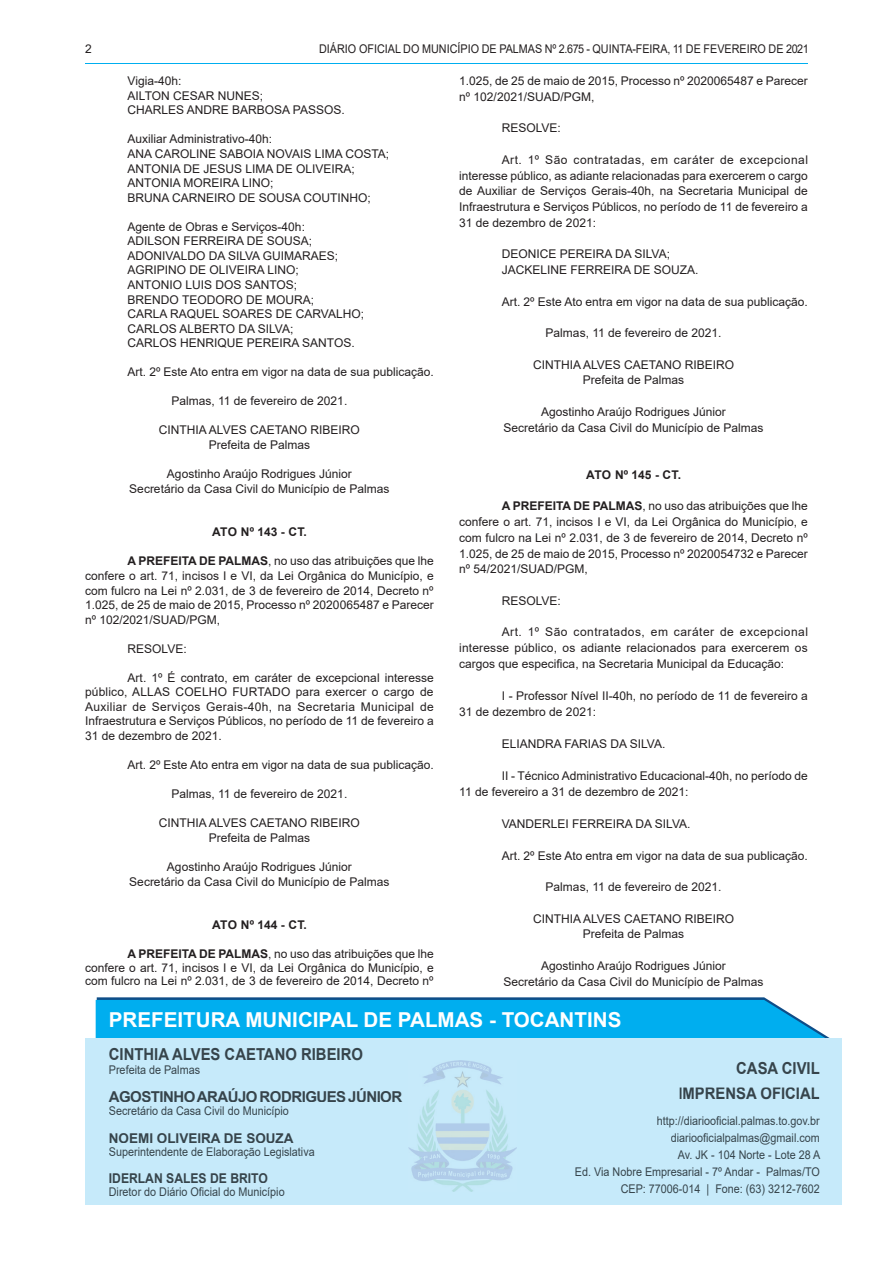
<style>
.page{position:relative;width:893px;height:1263px;background:#fff}
.page>*{position:absolute;margin:0;border:0;box-sizing:border-box;transform-origin:0 0}
.t1{font:700 20.55px "Arial";color:#fff}
.t2{font:700 16.5px/25.7px "Arial";color:#36444b;text-align:right;scale:.9 1}
.t3{font:700 15px "Arial";letter-spacing:-.035em;color:#36444b}
.t4{font:700 13.5px "Arial";color:#36444b}
.t5{font:700 13.5px "Arial";color:#36444b;scale:.9 1}
.t6{font:12px/14.5px "Arial";color:#231f20;text-align:center}
.t7{font:12px/17.1px "Arial";color:#36444b;text-align:right;scale:.9 1}
.t8{font:12px "Arial";color:#231f20;scale:.9 1}
.t9{font:700 12px "Arial";letter-spacing:.01em;color:#231f20}
.s1{font-weight:700}
</style>
<div class="page">
<hr style="left:85px;top:63px;width:723px;height:1px;background:#00aeef">
<hr style="left:85px;top:1204px;width:723px;height:1px;background:#00aeef">
<svg style="left:96px;top:997px;width:734px;height:41px;background:#0eace9"></svg>
<div style="left:85px;top:1038px;width:757px;height:166px;background:#c6eafa"></div>
<img style="left:408px;top:1061px;width:108px;height:130px">
<p class="t6" style="left:85px;top:41px;width:8px">2</p>
<p class="t8" style="left:319px;top:40px;width:546px">DIÁRIO OFICIAL DO MUNICÍPIO DE PALMAS Nº 2.675 - QUINTA-FEIRA, 11 DE FEVEREIRO DE 2021</p>
<p class="t6" style="left:128px;top:74px;width:219px;text-align:left">Vigia-40h:<br>AILTON CESAR NUNES;<br>CHARLES ANDRE BARBOSA PASSOS.</p>
<p class="t6" style="left:128px;top:132px;width:263px;text-align:left">Auxiliar Administrativo-40h:<br>ANA CAROLINE SABOIA NOVAIS LIMA COSTA;<br>ANTONIA DE JESUS LIMA DE OLIVEIRA;<br>ANTONIA MOREIRA LINO;<br>BRUNA CARNEIRO DE SOUSA COUTINHO;</p>
<p class="t6" style="left:128px;top:219px;width:238px;text-align:left">Agente de Obras e Serviços-40h:<br>ADILSON FERREIRA DE SOUSA;<br>ADONIVALDO DA SILVA GUIMARAES;<br>AGRIPINO DE OLIVEIRA LINO;<br>ANTONIO LUIS DOS SANTOS;<br>BRENDO TEODORO DE MOURA;<br>CARLA RAQUEL SOARES DE CARVALHO;<br>CARLOS ALBERTO DA SILVA;<br>CARLOS HENRIQUE PEREIRA SANTOS.</p>
<p class="t6" style="left:128px;top:365px;width:308px">Art. 2º Este Ato entra em vigor na data de sua publicação.</p>
<p class="t6" style="left:171px;top:394px;width:177px">Palmas, 11 de fevereiro de 2021.</p>
<p class="t6" style="left:159px;top:423px;width:202px">CINTHIA ALVES CAETANO RIBEIRO<br>Prefeita de Palmas</p>
<p class="t6" style="left:129px;top:466px;width:262px">Agostinho Araújo Rodrigues Júnior<br>Secretário da Casa Civil do Município de Palmas</p>
<p class="t9" style="left:212px;top:524px;width:96px">ATO Nº 143 - CT.</p>
<p class="t6" style="left:85px;top:554px;width:350px;text-align:justify;text-indent:43px"><span class="s1">A PREFEITA DE PALMAS</span>, no uso das atribuições que lhe confere o art. 71, incisos I e VI, da Lei Orgânica do Município, e com fulcro na Lei nº 2.031, de 3 de fevereiro de 2014, Decreto nº 1.025, de 25 de maio de 2015, Processo nº 2020065487 e Parecer nº 102/2021/SUAD/PGM,</p>
<p class="t6" style="left:128px;top:641px;width:61px">RESOLVE:</p>
<p class="t6" style="left:85px;top:670px;width:350px;text-align:justify;text-indent:43px">Art. 1º É contrato, em caráter de excepcional interesse público, ALLAS COELHO FURTADO para exercer o cargo de Auxiliar de Serviços Gerais-40h, na Secretaria Municipal de Infraestrutura e Serviços Públicos, no período de 11 de fevereiro a 31 de dezembro de 2021.</p>
<p class="t6" style="left:128px;top:757px;width:308px">Art. 2º Este Ato entra em vigor na data de sua publicação.</p>
<p class="t6" style="left:171px;top:787px;width:177px">Palmas, 11 de fevereiro de 2021.</p>
<p class="t6" style="left:159px;top:816px;width:202px">CINTHIA ALVES CAETANO RIBEIRO<br>Prefeita de Palmas</p>
<p class="t6" style="left:129px;top:859px;width:262px">Agostinho Araújo Rodrigues Júnior<br>Secretário da Casa Civil do Município de Palmas</p>
<p class="t9" style="left:212px;top:916px;width:96px">ATO Nº 144 - CT.</p>
<p class="t6" style="left:85px;top:947px;width:350px;line-height:13.5px;text-align:justify;text-indent:43px"><span class="s1">A PREFEITA DE PALMAS</span>, no uso das atribuições que lhe confere o art. 71, incisos I e VI, da Lei Orgânica do Município, e com fulcro na Lei nº 2.031, de 3 de fevereiro de 2014, Decreto nº</p>
<p class="t6" style="left:459px;top:73px;width:350px;line-height:15.8px;text-align:left">1.025, de 25 de maio de 2015, Processo nº 2020065487 e Parecer nº 102/2021/SUAD/PGM,</p>
<p class="t6" style="left:502px;top:121px;width:61px">RESOLVE:</p>
<p class="t6" style="left:459px;top:152px;width:350px;line-height:15.8px;text-align:justify;text-indent:43px">Art. 1º São contratadas, em caráter de excepcional interesse público, as adiante relacionadas para exercerem o cargo de Auxiliar de Serviços Gerais-40h, na Secretaria Municipal de Infraestrutura e Serviços Públicos, no período de 11 de fevereiro a 31 de dezembro de 2021:</p>
<p class="t6" style="left:502px;top:246px;width:198px;line-height:15.8px;text-align:left">DEONICE PEREIRA DA SILVA;<br>JACKELINE FERREIRA DE SOUZA.</p>
<p class="t6" style="left:502px;top:294px;width:308px">Art. 2º Este Ato entra em vigor na data de sua publicação.</p>
<p class="t6" style="left:546px;top:326px;width:177px">Palmas, 11 de fevereiro de 2021.</p>
<p class="t6" style="left:533px;top:356px;width:202px;line-height:15.8px">CINTHIA ALVES CAETANO RIBEIRO<br>Prefeita de Palmas</p>
<p class="t6" style="left:503px;top:404px;width:262px;line-height:15.8px">Agostinho Araújo Rodrigues Júnior<br>Secretário da Casa Civil do Município de Palmas</p>
<p class="t9" style="left:586px;top:466px;width:96px">ATO Nº 145 - CT.</p>
<p class="t6" style="left:459px;top:498px;width:350px;line-height:15.8px;text-align:justify;text-indent:43px"><span class="s1">A PREFEITA DE PALMAS</span>, no uso das atribuições que lhe confere o art. 71, incisos I e VI, da Lei Orgânica do Município, e com fulcro na Lei nº 2.031, de 3 de fevereiro de 2014, Decreto nº 1.025, de 25 de maio de 2015, Processo nº 2020054732 e Parecer nº 54/2021/SUAD/PGM,</p>
<p class="t6" style="left:502px;top:593px;width:61px">RESOLVE:</p>
<p class="t6" style="left:459px;top:624px;width:350px;line-height:15.8px;text-align:justify;text-indent:43px">Art. 1º São contratados, em caráter de excepcional interesse público, os adiante relacionados para exercerem os cargos que especifica, na Secretaria Municipal da Educação:</p>
<p class="t6" style="left:459px;top:687px;width:350px;line-height:16px;text-align:left;text-indent:43px">I - Professor Nível II-40h, no período de 11 de fevereiro a<br>31 de dezembro de 2021:</p>
<p class="t6" style="left:502px;top:736px;width:165px">ELIANDRA FARIAS DA SILVA.</p>
<p class="t6" style="left:459px;top:768px;width:350px;line-height:16px;text-align:left;text-indent:43px">II - Técnico Administrativo Educacional-40h, no período de<br>11 de fevereiro a 31 de dezembro de 2021:</p>
<p class="t6" style="left:502px;top:816px;width:190px">VANDERLEI FERREIRA DA SILVA.</p>
<p class="t6" style="left:502px;top:848px;width:308px">Art. 2º Este Ato entra em vigor na data de sua publicação.</p>
<p class="t6" style="left:546px;top:879px;width:177px">Palmas, 11 de fevereiro de 2021.</p>
<p class="t6" style="left:533px;top:910px;width:202px;line-height:15.8px">CINTHIA ALVES CAETANO RIBEIRO<br>Prefeita de Palmas</p>
<p class="t6" style="left:503px;top:958px;width:262px;line-height:15.8px">Agostinho Araújo Rodrigues Júnior<br>Secretário da Casa Civil do Município de Palmas</p>
<h1 class="t1" style="left:109px;top:1005px;width:514px">PREFEITURA MUNICIPAL DE PALMAS - TOCANTINS</h1>
<h2 class="t2" style="left:109px;top:1042px;width:284px">CINTHIA ALVES CAETANO RIBEIRO</h2>
<p class="t7" style="left:109px;top:1061px;width:103px">Prefeita de Palmas</p>
<p class="t3" style="left:109px;top:1086px;width:295px">AGOSTINHO ARAÚJO RODRIGUES JÚNIOR</p>
<p class="t7" style="left:109px;top:1102px;width:202px">Secretário da Casa Civil do Município</p>
<p class="t4" style="left:109px;top:1128px;width:186px">NOEMI OLIVEIRA DE SOUZA</p>
<p class="t7" style="left:109px;top:1143px;width:230px">Superintendente de Elaboração Legislativa</p>
<p class="t5" style="left:109px;top:1168px;width:178px">IDERLAN SALES DE BRITO</p>
<p class="t7" style="left:109px;top:1183px;width:197px">Diretor do Diário Oficial do Município</p>
<h2 class="t2" style="left:678px;top:1055px;width:159px">CASA CIVIL<br>IMPRENSA OFICIAL</h2>
<p class="t7" style="left:575px;top:1112px;width:274px">http://diariooficial.palmas.to.gov.br diariooficialpalmas@gmail.com<br>Av. JK - 104 Norte - Lote 28 A<br>Ed. Via Nobre Empresarial - 7º Andar - Palmas/TO CEP: 77006-014 | Fone: (63) 3212-7602</p>
</div>
